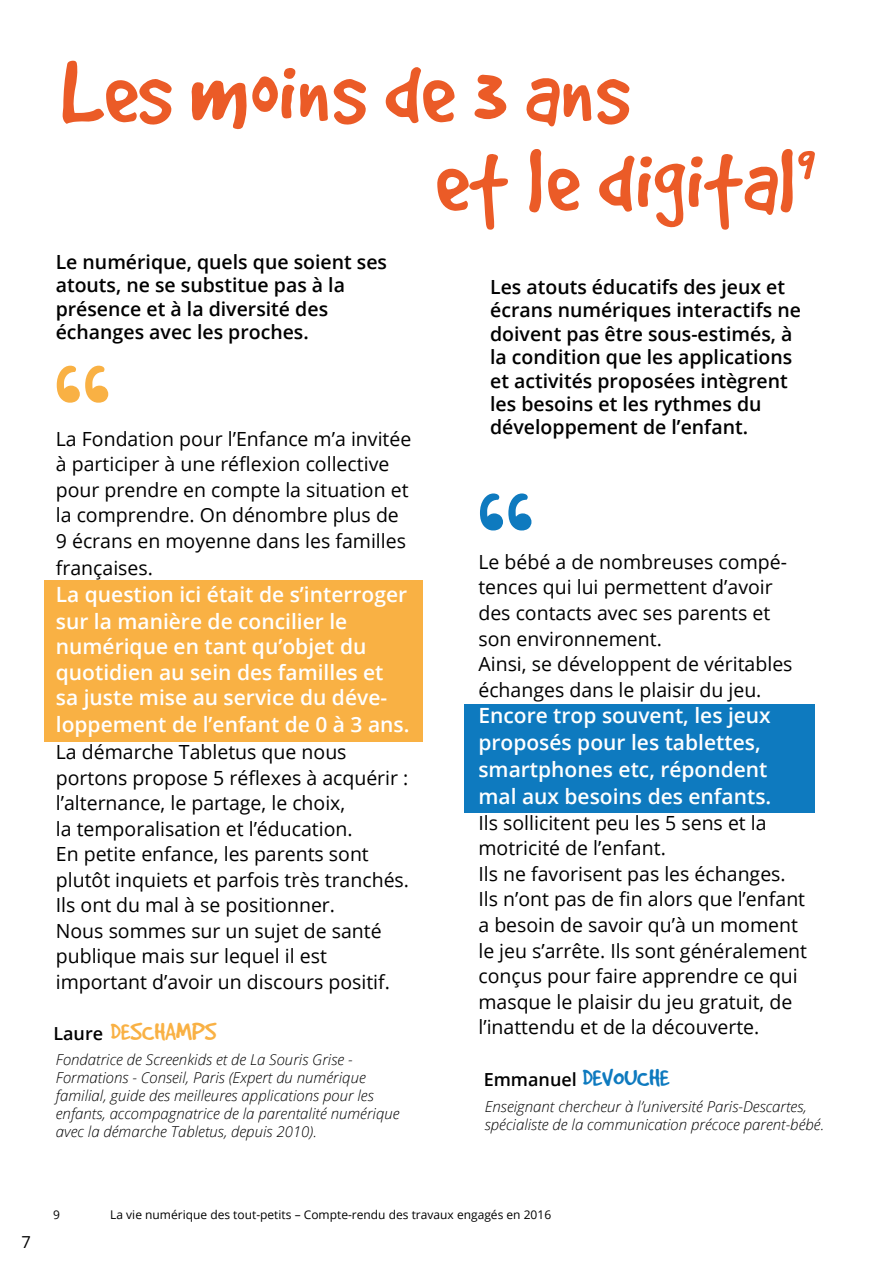
<style>
.page{position:relative;width:893px;height:1263px;background:#fff}
.page>*{position:absolute;margin:0;border:0;box-sizing:border-box;transform-origin:0 0}
.t1{font:180px "Sofia";color:#f9b144}
.t2{font:180px "Sofia";color:#0e7abf}
.t3{font:99px/88.5px "Good Dog";color:#eb5b27}
.t4{font:27px "Good Dog";color:#f9b144}
.t5{font:600 21px/26.1px "Open Sans";color:#fff}
.t6{font:19.5px/25.5px "Open Sans";color:#000}
.t7{font:600 19.5px/23.4px "Open Sans";color:#000}
.t8{font:600 18px "Open Sans";color:#000}
.t9{font:16.5px "Open Sans";color:#000}
.t10{font:italic 300 15px/18px "Open Sans";color:#000}
.t11{font:12px "Open Sans";color:#000}
.s1{font-family:"Open Sans";font-weight:600;font-size:18px;color:#000}
.s2{font-family:"Good Dog";font-weight:400;font-size:27px;color:#0e7abf}
</style>
<div class="page">
<div style="left:464px;top:704px;width:351px;height:109px;background:#0e7abf"></div>
<div style="left:44px;top:580px;width:379px;height:137px;background:#f9b144"></div>
<div style="left:44px;top:703px;width:379px;height:39px;background:#f9b144"></div>
<h2 class="t3" style="left:435px;top:47px;width:381px;text-indent:-374px">Les moins de 3 ans<br>et le digital<sup>9</sup></h2>
<p class="t7" style="left:56px;top:250px;width:333px">Le numérique, quels que soient ses atouts, ne se substitue pas à la présence et à la diversité des échanges avec les proches.</p>
<h1 class="t1" style="left:50px;top:319px;width:62px">‘‘</h1>
<p class="t6" style="left:56px;top:425px;width:357px">La Fondation pour l’Enfance m’a invitée à participer à une réflexion collective pour prendre en compte la situation et la comprendre. On dénombre plus de 9 écrans en moyenne dans les familles françaises.</p>
<p class="t5" style="left:56px;top:580px;width:355px">La question ici était de s’interroger sur la manière de concilier le numérique en tant qu’objet du quotidien au sein des familles et sa juste mise au service du déve&shy;loppement de l’enfant de 0 à 3 ans.</p>
<p class="t6" style="left:56px;top:739px;width:355px">La démarche Tabletus que nous portons propose 5 réflexes à acquérir : l’alternance, le partage, le choix,<br>la temporalisation et l’éducation.<br>En petite enfance, les parents sont plutôt inquiets et parfois très tranchés.<br>Ils ont du mal à se positionner.<br>Nous sommes sur un sujet de santé publique mais sur lequel il est important d’avoir un discours positif.</p>
<h3 class="t4" style="left:53px;top:1018px;width:165px"><span class="s1">Laure</span> DESCHAMPS</h3>
<p class="t10" style="left:56px;top:1050px;width:345px">Fondatrice de Screenkids et de La Souris Grise - Formations - Conseil, Paris (Expert du numérique familial, guide des meilleures applications pour les enfants, accompagnatrice de la parentalité numérique avec la démarche Tabletus, depuis 2010).</p>
<p class="t7" style="left:490px;top:275px;width:312px">Les atouts éducatifs des jeux et écrans numériques interactifs ne doivent pas être sous-estimés, à la condition que les applications et activités proposées intègrent les besoins et les rythmes du développement de l’enfant.</p>
<h1 class="t2" style="left:474px;top:446px;width:62px">‘‘</h1>
<p class="t6" style="left:478px;top:549px;width:316px">Le bébé a de nombreuses compé&shy;tences qui lui permettent d’avoir des contacts avec ses parents et son environnement.<br>Ainsi, se développent de véritables échanges dans le plaisir du jeu.</p>
<p class="t5" style="left:478px;top:702px;width:294px;line-height:27px">Encore trop souvent, les jeux proposés pour les tablettes, smartphones etc, répondent mal aux besoins des enfants.</p>
<p class="t6" style="left:478px;top:810px;width:330px">Ils sollicitent peu les 5 sens et la motricité de l’enfant.<br>Ils ne favorisent pas les échanges.<br>Ils n’ont pas de fin alors que l’enfant a besoin de savoir qu’à un moment le jeu s’arrête. Ils sont généralement conçus pour faire apprendre ce qui masque le plaisir du jeu gratuit, de l’inattendu et de la découverte.</p>
<p class="t8" style="left:484px;top:1067px;width:187px">Emmanuel <span class="s2">DEVOUCHE</span></p>
<p class="t10" style="left:485px;top:1097px;width:341px">Enseignant chercheur à l’université Paris-Descartes, spécialiste de la communication précoce parent-bébé.</p>
<p class="t9" style="left:21px;top:1230px;width:11px">7</p>
<p class="t11" style="left:53px;top:1206px;width:8px">9</p>
<p class="t11" style="left:110px;top:1206px;width:442px">La vie numérique des tout-petits – Compte-rendu des travaux engagés en 2016</p>
</div>
